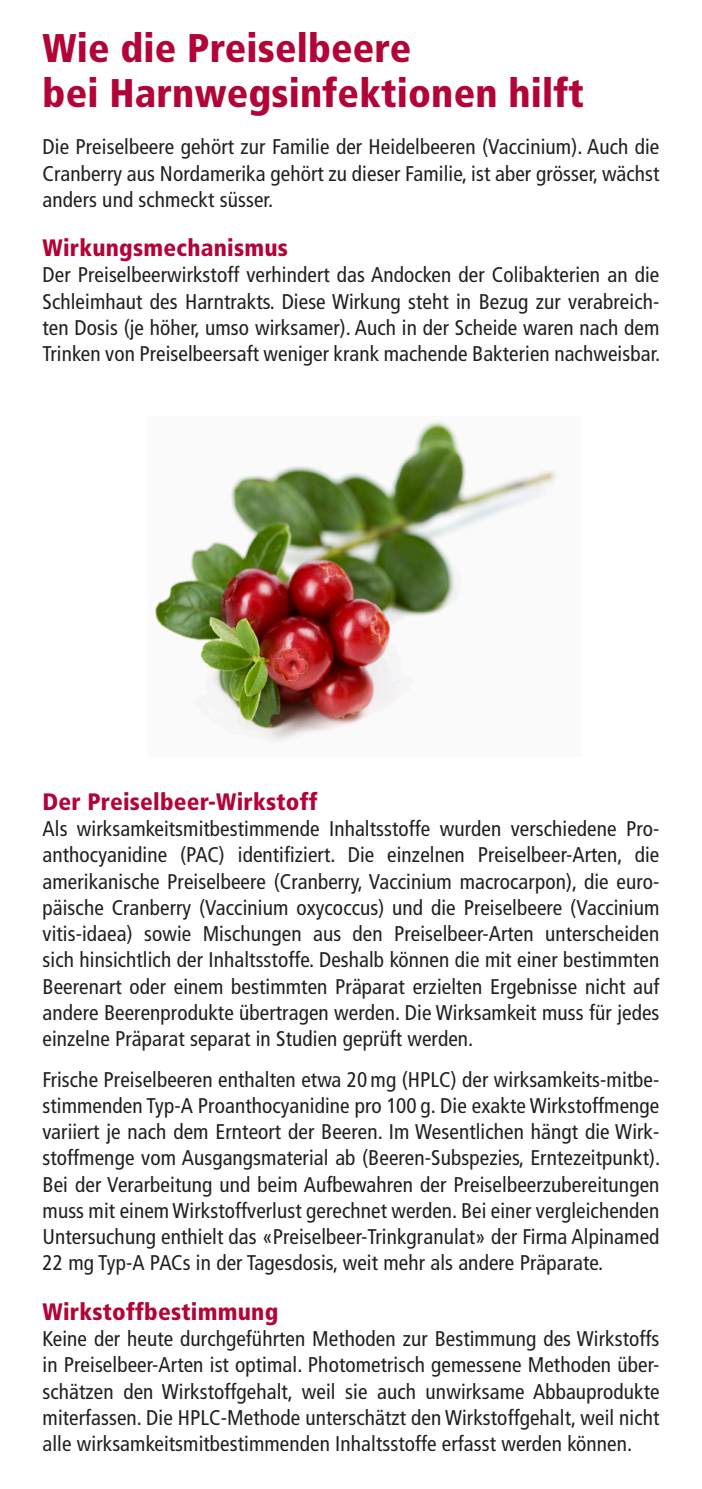
<style>
.page{position:relative;width:702px;height:1489px;background:#fff}
.page>*{position:absolute;margin:0;border:0;box-sizing:border-box;transform-origin:0 0}
.t1{font:900 condensed 40px/45px "Frutiger LT Std";letter-spacing:.005em;color:#b30437}
.t2{font:900 condensed 23.75px "Frutiger LT Std";letter-spacing:.01em;color:#b30437}
.t3{font:condensed 21.25px/26.2px "Frutiger LT Std";letter-spacing:.005em;color:#231f20;text-align:justify}
</style>
<div class="page">
<img style="left:155px;top:421px;width:402px;height:321px">
<h1 class="t1" style="left:43px;top:25px;width:543px">Wie die Preiselbeere<br>bei Harnwegsinfektionen hilft</h1>
<p class="t3" style="left:43px;top:134px;width:618px">Die Preiselbeere gehört zur Familie der Heidelbeeren (Vaccinium). Auch die Cranberry aus Nordamerika gehört zu dieser Familie, ist aber grösser, wächst anders und schmeckt süsser.</p>
<p class="t2" style="left:43px;top:234px;width:247px">Wirkungsmechanismus</p>
<p class="t3" style="left:43px;top:262px;width:619px">Der Preiselbeerwirkstoff verhindert das Andocken der Colibakterien an die Schleimhaut des Harntrakts. Diese Wirkung steht in Bezug zur verabreich&shy;ten Dosis (je höher, umso wirksamer). Auch in der Scheide waren nach dem Trinken von Preiselbeersaft weniger krank machende Bakterien nachweisbar.</p>
<p class="t2" style="left:43px;top:787px;width:276px">Der Preiselbeer-Wirkstoff</p>
<p class="t3" style="left:43px;top:815px;width:618px">Als wirksamkeitsmitbestimmende Inhaltsstoffe wurden verschiedene Pro&shy;anthocyanidine (PAC) identifiziert. Die einzelnen Preiselbeer-Arten, die amerikanische Preiselbeere (Cranberry, Vaccinium macrocarpon), die euro&shy;päische Cranberry (Vaccinium oxycoccus) und die Preiselbeere (Vaccinium vitis-idaea) sowie Mischungen aus den Preiselbeer-Arten unterscheiden sich hinsichtlich der Inhaltsstoffe. Deshalb können die mit einer bestimmten Beerenart oder einem bestimmten Präparat erzielten Ergebnisse nicht auf andere Beerenprodukte übertragen werden. Die Wirksamkeit muss für jedes einzelne Präparat separat in Studien geprüft werden.</p>
<p class="t3" style="left:43px;top:1066px;width:619px">Frische Preiselbeeren enthalten etwa 20 mg (HPLC) der wirksamkeits-mitbe&shy;stimmenden Typ-A Proanthocyanidine pro 100 g. Die exakte Wirkstoffmenge variiert je nach dem Ernteort der Beeren. Im Wesentlichen hängt die Wirk&shy;stoffmenge vom Ausgangsmaterial ab (Beeren-Subspezies, Erntezeitpunkt).<br>Bei der Verarbeitung und beim Aufbewahren der Preiselbeerzubereitungen muss mit einem Wirkstoffverlust gerechnet werden. Bei einer vergleichenden Untersuchung enthielt das «Preiselbeer-Trinkgranulat» der Firma Alpinamed 22 mg Typ-A PACs in der Tagesdosis, weit mehr als andere Präparate.</p>
<p class="t2" style="left:43px;top:1296px;width:237px">Wirkstoffbestimmung</p>
<p class="t3" style="left:43px;top:1325px;width:618px">Keine der heute durchgeführten Methoden zur Bestimmung des Wirkstoffs in Preiselbeer-Arten ist optimal. Photometrisch gemessene Methoden über&shy;schätzen den Wirkstoffgehalt, weil sie auch unwirksame Abbauprodukte miterfassen. Die HPLC-Methode unterschätzt den Wirkstoffgehalt, weil nicht alle wirksamkeitsmitbestimmenden Inhaltsstoffe erfasst werden können.</p>
</div>
